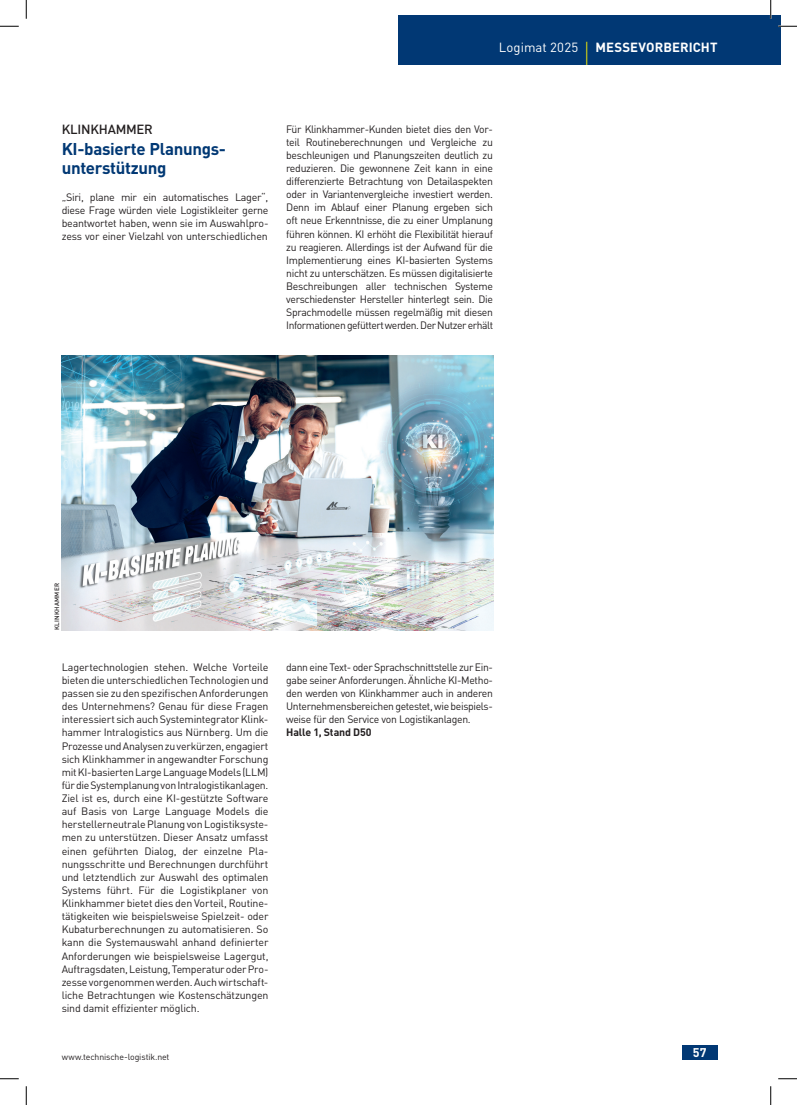
<style>
.page{position:relative;width:797px;height:1105px;background:#fff}
.page>*{position:absolute;margin:0;border:0;box-sizing:border-box;transform-origin:0 0}
.Absatz_1{font:700 16.88px/18.8px "DIN Pro";letter-spacing:-.02em;color:#013874}
.Hauptrubrik{font:700 13.12px "DIN";letter-spacing:.005em;color:#fff}
.Absatz_1-2{font:500 13.12px "DIN";letter-spacing:-.015em;color:#231f20}
.Kolumnenziffern_WEIS{font:700 12.5px "DIN";color:#fff}
.Absatz_1-3{font:10.62px/13.1px "DIN Pro";letter-spacing:-.02em;color:#231f20;text-align:justify}
.Absatz_2{font:10.62px/13.1px "DIN Pro";letter-spacing:-.035em;color:#231f20;text-align:justify}
.Absatz_1-4{font:700 10.62px "DIN";letter-spacing:-.01em;color:#231f20}
.Kustode{font:8.75px "DIN";letter-spacing:-.015em;color:#231f20}
.Bildnachweis{font:500 6.25px "DIN Pro";letter-spacing:.04em;color:#231f20}
.s1{font-weight:400}
.s2{font-weight:400;font-size:27px;color:#fff101}
</style>
<div class="page">
<div style="left:398px;top:16px;width:383px;height:49px;background:#013874"></div>
<div style="left:682px;top:1045px;width:35px;height:14px;background:#013874"></div>
<img style="left:62px;top:356px;width:431px;height:274px">
<svg style="left:0;top:25px;width:19px;height:2px"></svg>
<svg style="left:778px;top:25px;width:19px;height:2px"></svg>
<svg style="left:0;top:1078px;width:19px;height:1px"></svg>
<svg style="left:778px;top:1078px;width:19px;height:1px"></svg>
<svg style="left:25px;top:0;width:2px;height:19px"></svg>
<svg style="left:25px;top:1086px;width:2px;height:19px"></svg>
<svg style="left:770px;top:0;width:1px;height:19px"></svg>
<svg style="left:770px;top:1086px;width:1px;height:19px"></svg>
<p class="Hauptrubrik" style="left:499px;top:38px;width:220px"><span class="s1">Logimat 2025</span> <span class="s2">|</span> MESSEVORBERICHT</p>
<p class="Absatz_1-2" style="left:62px;top:121px;width:93px">KLINKHAMMER</p>
<p class="Absatz_1" style="left:62px;top:139px;width:166px">KI-basierte Planungs&shy;unterstützung</p>
<p class="Absatz_1-3" style="left:62px;top:190px;width:208px">„Siri, plane mir ein automatisches Lager“, diese Frage würden viele Logistikleiter gerne beantwortet haben, wenn sie im Auswahlpro&shy;zess vor einer Vielzahl von unterschiedlichen</p>
<p class="Absatz_2" style="left:286px;top:122px;width:208px">Für Klinkhammer-Kunden bietet dies den Vor&shy;teil Routineberechnungen und Vergleiche zu beschleunigen und Planungszeiten deutlich zu reduzieren. Die gewonnene Zeit kann in eine differenzierte Betrachtung von Detailaspekten oder in Variantenvergleiche investiert werden.<br>Denn im Ablauf einer Planung ergeben sich oft neue Erkenntnisse, die zu einer Umplanung führen können. KI erhöht die Flexibilität hierauf zu reagieren. Allerdings ist der Aufwand für die Implementierung eines KI-basierten Systems nicht zu unterschätzen. Es müssen digitalisierte Beschreibungen aller technischen Systeme verschiedenster Hersteller hinterlegt sein. Die Sprachmodelle müssen regelmäßig mit diesen Informationen gefüttert werden. Der Nutzer erhält</p>
<p class="Bildnachweis" style="left:53px;top:630px;width:49px;rotate:-90deg">KLINKHAMMER</p>
<p class="Absatz_1-3" style="left:62px;top:660px;width:208px">Lagertechnologien stehen. Welche Vorteile bieten die unterschiedlichen Technologien und passen sie zu den spezifischen Anforderungen des Unternehmens? Genau für diese Fragen interessiert sich auch Systemintegrator Klink&shy;hammer Intralogistics aus Nürnberg. Um die Prozesse und Analysen zu verkürzen, engagiert sich Klinkhammer in angewandter Forschung mit KI-basierten Large Language Models (LLM) für die Systemplanung von Intralogistikanlagen.</p>
<p class="Absatz_1-3" style="left:62px;top:791px;width:208px">Ziel ist es, durch eine KI-gestützte Software auf Basis von Large Language Models die herstellerneutrale Planung von Logistiksyste&shy;men zu unterstützen. Dieser Ansatz umfasst einen geführten Dialog, der einzelne Pla&shy;nungsschritte und Berechnungen durchführt und letztendlich zur Auswahl des optimalen Systems führt. Für die Logistikplaner von Klinkhammer bietet dies den Vorteil, Routine&shy;tätigkeiten wie beispielsweise Spielzeit- oder Kubaturberechnungen zu automatisieren. So kann die Systemauswahl anhand definierter Anforderungen wie beispielsweise Lagergut, Auftragsdaten, Leistung, Temperatur oder Pro&shy;zesse vorgenommen werden. Auch wirtschaft&shy;liche Betrachtungen wie Kostenschätzungen sind damit effizienter möglich.</p>
<p class="Kustode" style="left:62px;top:1051px;width:109px">www.technische-logistik.net</p>
<p class="Absatz_2" style="left:286px;top:660px;width:208px">dann eine Text- oder Sprachschnittstelle zur Ein&shy;gabe seiner Anforderungen. Ähnliche KI-Metho&shy;den werden von Klinkhammer auch in anderen Unternehmensbereichen getestet, wie beispiels&shy;weise für den Service von Logistikanlagen.</p>
<p class="Absatz_1-4" style="left:286px;top:726px;width:87px">Halle 1, Stand D50</p>
<p class="Kolumnenziffern_WEIS" style="left:693px;top:1044px;width:15px">57</p>
</div>
